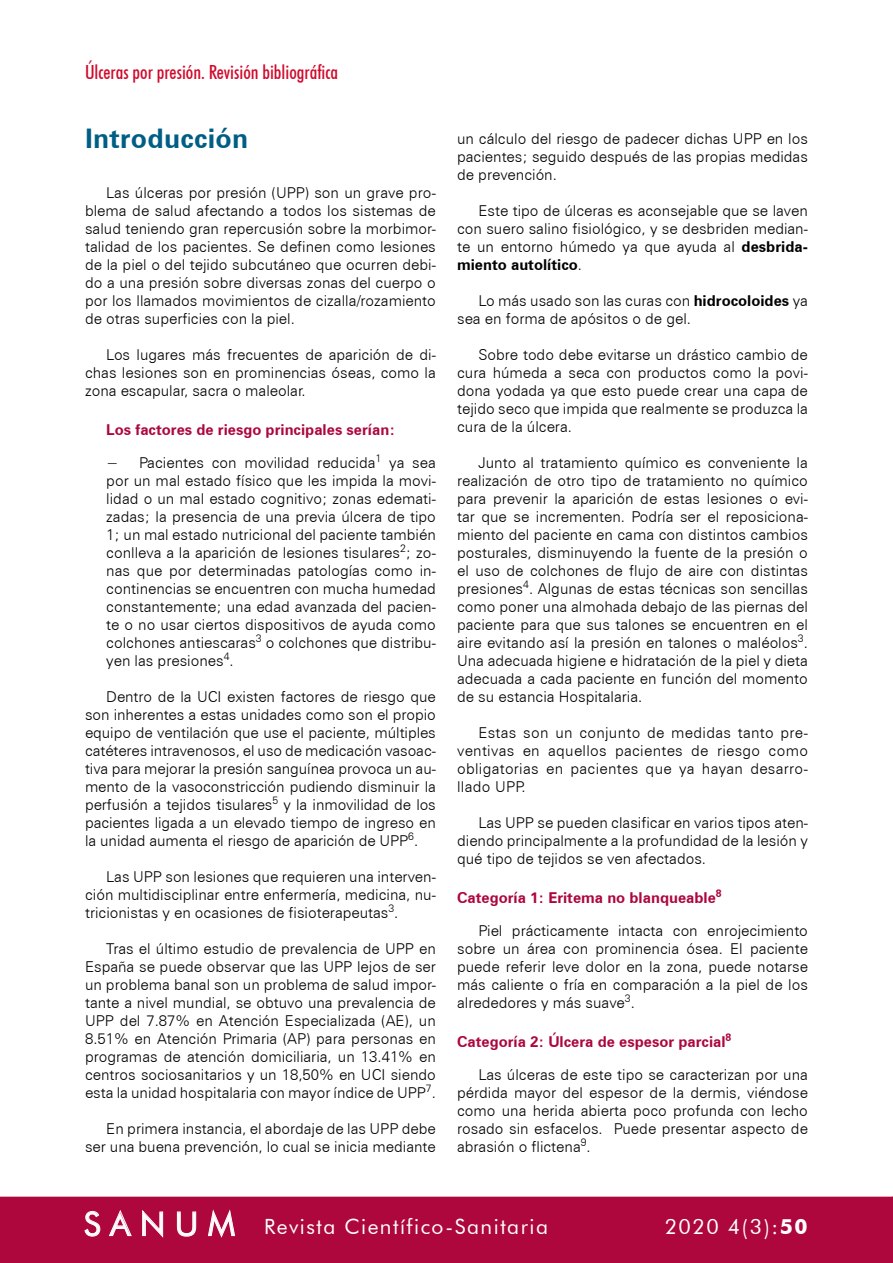
<style>
.page{position:relative;width:893px;height:1263px;background:#fff}
.page>*{position:absolute;margin:0;border:0;box-sizing:border-box;transform-origin:0 0}
.t1{font:700 27px "Zurich BT";letter-spacing:.01em;color:#005e85}
.t2{font:21px "Futura BT";letter-spacing:.07em;color:#fff}
.t3{font:500 condensed 19.5px "Futura BT";color:#d00a2c}
.t4{font:300 15px/18px "Zurich BT";color:#000;text-align:justify}
.t5{font:700 15px "Zurich BT";color:#ad073d}
.s1{font-weight:700}
.s2{font-weight:700;color:#ad073d}
.s3{font-size:33px}
</style>
<div class="page">
<div style="left:0;top:1197px;width:893px;height:66px;background:#ad073d"></div>
<h3 class="t3" style="left:85px;top:60px;width:255px">Úlceras por presión. Revisión bibliográfica</h3>
<h1 class="t1" style="left:85px;top:122px;width:165px">Introducción</h1>
<p class="t4" style="left:85px;top:184px;width:352px;text-indent:21px">Las úlceras por presión (UPP) son un grave pro&shy;blema de salud afectando a todos los sistemas de salud teniendo gran repercusión sobre la morbimor&shy;talidad de los pacientes. Se definen como lesiones de la piel o del tejido subcutáneo que ocurren debi&shy;do a una presión sobre diversas zonas del cuerpo o por los llamados movimientos de cizalla/rozamiento de otras superficies con la piel.</p>
<p class="t4" style="left:85px;top:346px;width:352px;text-indent:21px">Los lugares más frecuentes de aparición de di&shy;chas lesiones son en prominencias óseas, como la zona escapular, sacra o maleolar.</p>
<p class="t5" style="left:106px;top:421px;width:290px">Los factores de riesgo principales serían:</p>
<p class="t4" style="left:106px;top:454px;width:14px">−</p>
<p class="t4" style="left:106px;top:454px;width:331px;text-indent:33px">Pacientes con movilidad reducida<sup>1</sup> ya sea por un mal estado físico que les impida la movi&shy;lidad o un mal estado cognitivo; zonas edemati&shy;zadas; la presencia de una previa úlcera de tipo 1; un mal estado nutricional del paciente también conlleva a la aparición de lesiones tisulares<sup>2</sup>; zo&shy;nas que por determinadas patologías como in&shy;continencias se encuentren con mucha humedad constantemente; una edad avanzada del pacien&shy;te o no usar ciertos dispositivos de ayuda como colchones antiescaras<sup>3</sup> o colchones que distribu&shy;yen las presiones<sup>4</sup>.</p>
<p class="t4" style="left:85px;top:688px;width:352px;text-indent:21px">Dentro de la UCI existen factores de riesgo que son inherentes a estas unidades como son el propio equipo de ventilación que use el paciente, múltiples catéteres intravenosos, el uso de medicación vasoac&shy;tiva para mejorar la presión sanguínea provoca un au&shy;mento de la vasoconstricción pudiendo disminuir la perfusión a tejidos tisulares<sup>5</sup> y la inmovilidad de los pacientes ligada a un elevado tiempo de ingreso en la unidad aumenta el riesgo de aparición de UPP<sup>6</sup>.</p>
<p class="t4" style="left:85px;top:868px;width:352px;text-indent:21px">Las UPP son lesiones que requieren una interven&shy;ción multidisciplinar entre enfermería, medicina, nu&shy;tricionistas y en ocasiones de fisioterapeutas<sup>3</sup>.</p>
<p class="t4" style="left:85px;top:940px;width:352px;text-indent:21px">Tras el último estudio de prevalencia de UPP en España se puede observar que las UPP lejos de ser un problema banal son un problema de salud impor&shy;tante a nivel mundial, se obtuvo una prevalencia de UPP del 7.87% en Atención Especializada (AE), un 8.51% en Atención Primaria (AP) para personas en programas de atención domiciliaria, un 13.41% en centros sociosanitarios y un 18,50% en UCI siendo esta la unidad hospitalaria con mayor índice de UPP<sup>7</sup>.</p>
<p class="t4" style="left:85px;top:1120px;width:352px;text-align:right">En primera instancia, el abordaje de las UPP debe ser una buena prevención, lo cual se inicia mediante</p>
<p class="t4" style="left:457px;top:130px;width:352px">un cálculo del riesgo de padecer dichas UPP en los pacientes; seguido después de las propias medidas de prevención.</p>
<p class="t4" style="left:457px;top:202px;width:352px;text-indent:21px">Este tipo de úlceras es aconsejable que se laven con suero salino fisiológico, y se desbriden median&shy;te un entorno húmedo ya que ayuda al <span class="s1">desbrida&shy;miento autolítico</span>.</p>
<p class="t4" style="left:457px;top:292px;width:352px;text-indent:21px">Lo más usado son las curas con <span class="s1">hidrocoloides</span> ya sea en forma de apósitos o de gel.</p>
<p class="t4" style="left:457px;top:346px;width:352px;text-indent:21px">Sobre todo debe evitarse un drástico cambio de cura húmeda a seca con productos como la povi&shy;dona yodada ya que esto puede crear una capa de tejido seco que impida que realmente se produzca la cura de la úlcera.</p>
<p class="t4" style="left:457px;top:454px;width:352px;text-indent:21px">Junto al tratamiento químico es conveniente la realización de otro tipo de tratamiento no químico para prevenir la aparición de estas lesiones o evi&shy;tar que se incrementen. Podría ser el reposiciona&shy;miento del paciente en cama con distintos cambios posturales, disminuyendo la fuente de la presión o el uso de colchones de flujo de aire con distintas presiones<sup>4</sup>. Algunas de estas técnicas son sencillas como poner una almohada debajo de las piernas del paciente para que sus talones se encuentren en el aire evitando así la presión en talones o maléolos<sup>3</sup>.<br>Una adecuada higiene e hidratación de la piel y dieta adecuada a cada paciente en función del momento de su estancia Hospitalaria.</p>
<p class="t4" style="left:457px;top:724px;width:352px;text-indent:21px">Estas son un conjunto de medidas tanto pre&shy;ventivas en aquellos pacientes de riesgo como obligatorias en pacientes que ya hayan desarro&shy;llado UPP.</p>
<p class="t4" style="left:457px;top:814px;width:352px;text-indent:21px">Las UPP se pueden clasificar en varios tipos aten&shy;diendo principalmente a la profundidad de la lesión y qué tipo de tejidos se ven afectados.</p>
<p class="t4" style="left:478px;top:881px;width:331px;line-height:32.7px;text-indent:-21px"><span class="s2">Categoría 1: Eritema no blanqueable</span><sup>8<br></sup>Piel prácticamente intacta con enrojecimiento</p>
<p class="t4" style="left:457px;top:940px;width:352px">sobre un área con prominencia ósea. El paciente puede referir leve dolor en la zona, puede notarse más caliente o fría en comparación a la piel de los alrededores y más suave<sup>3</sup>.</p>
<p class="t4" style="left:478px;top:1025px;width:331px;line-height:32.7px;text-indent:-21px"><span class="s2">Categoría 2: Úlcera de espesor parcial</span><sup>8<br></sup>Las úlceras de este tipo se caracterizan por una</p>
<p class="t4" style="left:457px;top:1084px;width:352px">pérdida mayor del espesor de la dermis, viéndose como una herida abierta poco profunda con lecho rosado sin esfacelos. Puede presentar aspecto de abrasión o flictena<sup>9</sup>.</p>
<h2 class="t2" style="left:84px;top:1214px;width:466px"><span class="s3">S A N U M</span> Revista Científico-Sanitaria</h2>
<h2 class="t2" style="left:665px;top:1214px;width:144px">2020 4(3):<span class="s1">50</span></h2>
</div>
